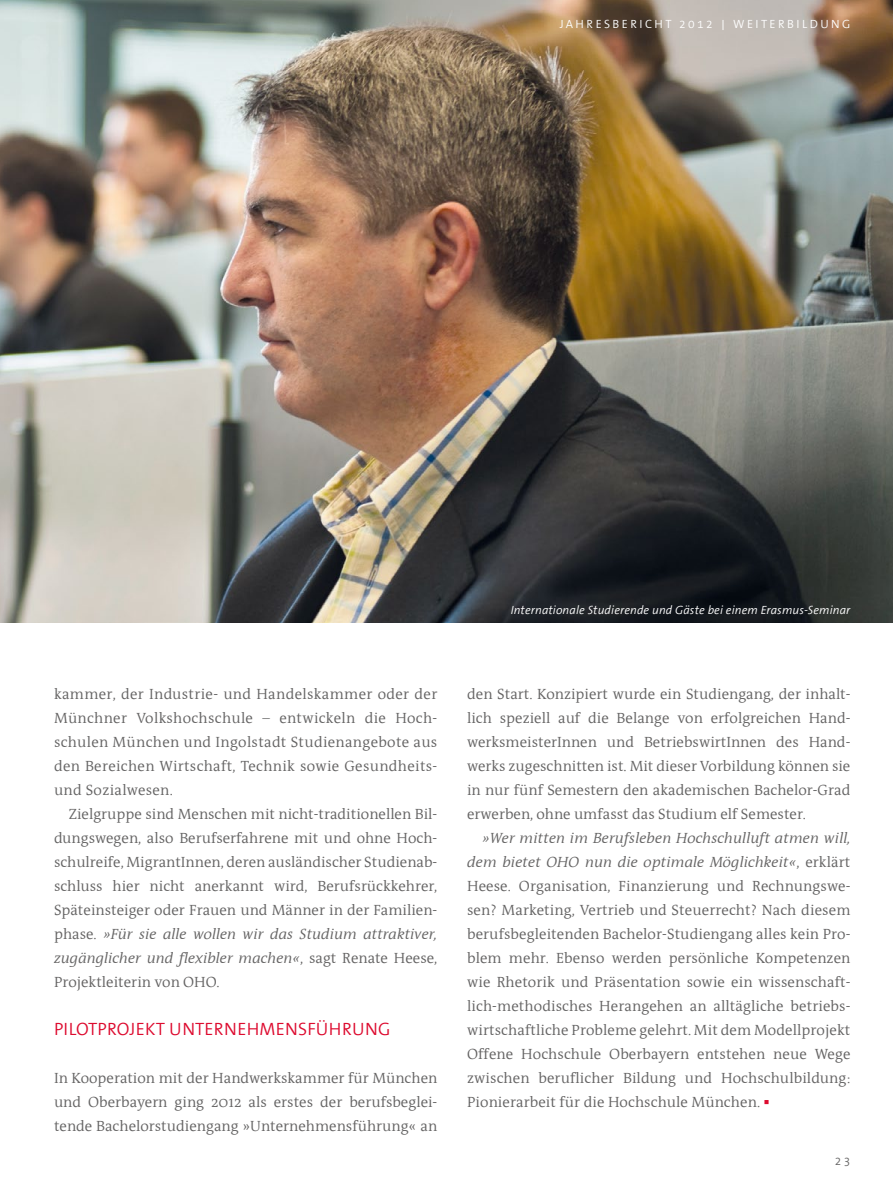
<style>
.page{position:relative;width:893px;height:1191px;background:#fff}
.page>*{position:absolute;margin:0;border:0;box-sizing:border-box;transform-origin:0 0}
.t1{font:18px "FHM The Sans";letter-spacing:.01em;color:#dd0b2f}
.t2{font:15px/24px "FHM Antiqua";color:#646363;text-align:justify}
.t3{font:italic 12px "FHM The Sans";letter-spacing:.01em;color:#fff}
.t4{font:12px "FHM The Sans";letter-spacing:.2em;color:#fff}
.t5{font:12px "FHM The Sans";color:#646363}
.s1{font-family:"Franklin Gothic"}
.s2{font-style:italic}
.s3{font-family:"Arial";font-size:18px;color:#dd0b2f}
</style>
<div class="page">
<img style="left:0;top:0;width:893px;height:622px">
<p class="t4" style="left:560px;top:17px;width:292px">JAHRESBERICHT 2012 <span class="s1">|</span> WEITERBILDUNG</p>
<p class="t2" style="left:54px;top:682px;width:385px">kammer, der Industrie- und Handelskammer oder der Münchner Volkshochschule – entwickeln die Hoch&shy;schulen München und Ingolstadt Studienangebote aus den Bereichen Wirtschaft, Technik sowie Gesundheits&shy;und Sozialwesen.</p>
<p class="t2" style="left:54px;top:802px;width:385px;text-indent:15px">Zielgruppe sind Menschen mit nicht-traditionellen Bil&shy;dungswegen, also Berufserfahrene mit und ohne Hoch&shy;schulreife, MigrantInnen, deren ausländischer Studienab&shy;schluss hier nicht anerkannt wird, Berufsrückkehrer, Späteinsteiger oder Frauen und Männer in der Familien&shy;phase. <span class="s2">»Für sie alle wollen wir das Studium attraktiver, zugänglicher und flexibler machen«</span>, sagt Renate Heese, Projektleiterin von OHO.</p>
<p class="t1" style="left:54px;top:1019px;width:338px">PILOTPROJEKT UNTERNEHMENSFÜHRUNG</p>
<p class="t2" style="left:54px;top:1066px;width:385px">In Kooperation mit der Handwerkskammer für München und Oberbayern ging 2012 als erstes der berufsbeglei&shy;tende Bachelorstudiengang »Unternehmensführung« an</p>
<p class="t3" style="left:511px;top:603px;width:341px">Internationale Studierende und Gäste bei einem Erasmus-Seminar</p>
<p class="t2" style="left:467px;top:682px;width:385px">den Start. Konzipiert wurde ein Studiengang, der inhalt&shy;lich speziell auf die Belange von erfolgreichen Hand&shy;werksmeisterInnen und BetriebswirtInnen des Hand&shy;werks zugeschnitten ist. Mit dieser Vorbildung können sie in nur fünf Semestern den akademischen Bachelor-Grad erwerben, ohne umfasst das Studium elf Semester.</p>
<p class="t2" style="left:467px;top:826px;width:385px;text-indent:15px"><span class="s2">»Wer mitten im Berufsleben Hochschulluft atmen will, dem bietet OHO nun die optimale Möglichkeit«</span>, erklärt Heese. Organisation, Finanzierung und Rechnungswe&shy;sen? Marketing, Vertrieb und Steuerrecht? Nach diesem berufsbegleitenden Bachelor-Studiengang alles kein Pro&shy;blem mehr. Ebenso werden persönliche Kompetenzen wie Rhetorik und Präsentation sowie ein wissenschaft&shy;lich-methodisches Herangehen an alltägliche betriebs&shy;wirtschaftliche Probleme gelehrt. Mit dem Modellprojekt Offene Hochschule Oberbayern entstehen neue Wege zwischen beruflicher Bildung und Hochschulbildung:<br>Pionierarbeit für die Hochschule München. <span class="s3">▪</span></p>
<p class="t5" style="left:835px;top:1155px;width:17px">23</p>
</div>
